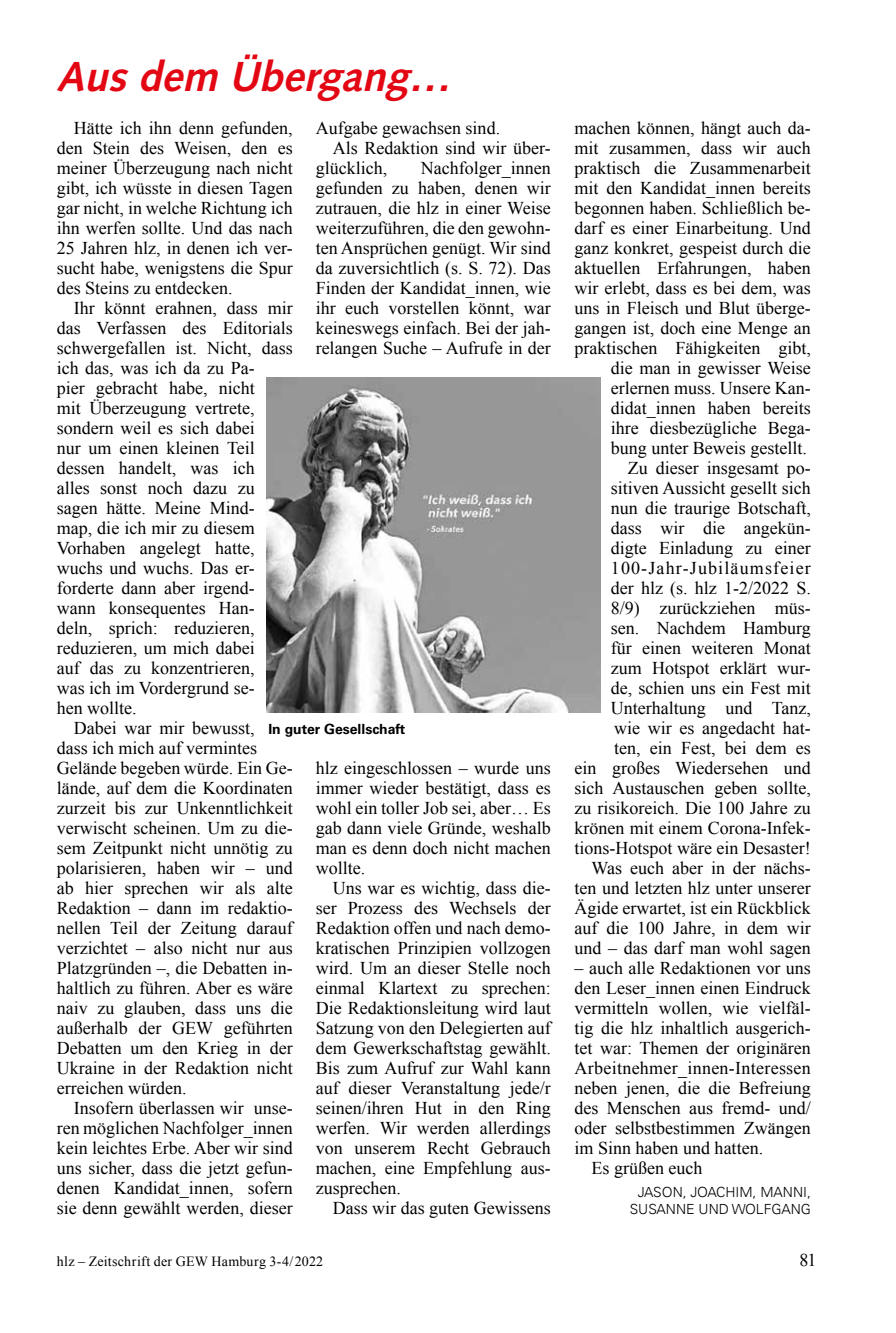
<style>
.page{position:relative;width:896px;height:1333px;background:#fff}
.page>*{position:absolute;margin:0;border:0;box-sizing:border-box;transform-origin:0 0}
.t1{font:italic 700 42px "Syntax";color:#e30613}
.t2{font:18px/20px "Times New Roman";color:#000;text-align:justify}
.t3{font:300 14px/16.8px "Univers 45";color:#000;text-align:center}
.t4{font:14px "Times New Roman";letter-spacing:.015em;color:#000}
.t5{font:700 14px "Univers LT";color:#000}
</style>
<div class="page">
<img style="left:267px;top:378px;width:334px;height:334px">
<h1 class="t1" style="left:56px;top:53px;width:406px">Ausdem Übergang…</h1>
<p class="t2" style="left:57px;top:118px;width:238px;text-indent:17px">Hätte ich ihn denn gefunden, den Stein des Weisen, den es meiner Überzeugung nach nicht gibt, ich wüsste in diesen Tagen gar nicht, in welche Richtung ich ihn werfen sollte. Und das nach 25 Jahren hlz, in denen ich ver&shy;sucht habe, wenigstens die Spur des Steins zu entdecken.</p>
<p class="t2" style="left:74px;top:298px;width:220px">Ihr könnt erahnen, dass mir</p>
<p class="t2" style="left:57px;top:318px;width:238px">das Verfassen des Editorials</p>
<p class="t2" style="left:57px;top:338px;width:238px">schwergefallen ist. Nicht, dass</p>
<p class="t2" style="left:57px;top:358px;width:199px">ich das, was ich da zu Pa-</p>
<p class="t2" style="left:57px;top:378px;width:200px">pier gebracht habe, nicht</p>
<p class="t2" style="left:57px;top:398px;width:200px">mit Überzeugung vertrete,</p>
<p class="t2" style="left:57px;top:418px;width:200px">sondern weil es sich dabei</p>
<p class="t2" style="left:57px;top:438px;width:200px">nur um einen kleinen Teil</p>
<p class="t2" style="left:57px;top:458px;width:200px">dessen handelt, was ich</p>
<p class="t2" style="left:57px;top:478px;width:200px">alles sonst noch dazu zu</p>
<p class="t2" style="left:57px;top:498px;width:200px">sagen hätte. Meine Mind-</p>
<p class="t2" style="left:57px;top:518px;width:200px">map, die ich mir zu diesem</p>
<p class="t2" style="left:57px;top:538px;width:200px">Vorhaben angelegt hatte,</p>
<p class="t2" style="left:57px;top:558px;width:200px">wuchs und wuchs. Das er-</p>
<p class="t2" style="left:57px;top:578px;width:200px">forderte dann aber irgend-</p>
<p class="t2" style="left:57px;top:598px;width:200px">wann konsequentes Han-</p>
<p class="t2" style="left:57px;top:618px;width:200px">deln, sprich: reduzieren,</p>
<p class="t2" style="left:57px;top:638px;width:200px">reduzieren, um mich dabei</p>
<p class="t2" style="left:57px;top:658px;width:200px">auf das zu konzentrieren,</p>
<p class="t2" style="left:57px;top:678px;width:199px">was ich im Vordergrund se-</p>
<p class="t2" style="left:57px;top:698px;width:81px">hen wollte.</p>
<p class="t2" style="left:74px;top:717px;width:182px">Dabei war mir bewusst,</p>
<p class="t2" style="left:57px;top:737px;width:202px">dass ich mich auf vermintes</p>
<p class="t2" style="left:57px;top:757px;width:238px">Gelände begeben würde. Ein Ge-</p>
<p class="t2" style="left:57px;top:777px;width:238px">lände, auf dem die Koordinaten</p>
<p class="t2" style="left:57px;top:797px;width:238px">zurzeit bis zur Unkenntlichkeit</p>
<p class="t2" style="left:57px;top:817px;width:238px">verwischt scheinen. Um zu die-</p>
<p class="t2" style="left:57px;top:837px;width:238px">sem Zeitpunkt nicht unnötig zu</p>
<p class="t2" style="left:57px;top:857px;width:238px">polarisieren, haben wir – und</p>
<p class="t2" style="left:57px;top:877px;width:237px">ab hier sprechen wir als alte</p>
<p class="t2" style="left:57px;top:897px;width:237px">Redaktion – dann im redaktio-</p>
<p class="t2" style="left:57px;top:917px;width:238px">nellen Teil der Zeitung darauf</p>
<p class="t2" style="left:57px;top:937px;width:238px">verzichtet – also nicht nur aus</p>
<p class="t2" style="left:57px;top:957px;width:238px">Platzgründen –, die Debatten in-</p>
<p class="t2" style="left:57px;top:977px;width:238px">haltlich zu führen. Aber es wäre</p>
<p class="t2" style="left:57px;top:997px;width:237px">naiv zu glauben, dass uns die</p>
<p class="t2" style="left:57px;top:1017px;width:238px">außerhalb der GEW geführten</p>
<p class="t2" style="left:57px;top:1037px;width:238px">Debatten um den Krieg in der</p>
<p class="t2" style="left:57px;top:1057px;width:238px">Ukraine in der Redaktion nicht</p>
<p class="t2" style="left:57px;top:1077px;width:131px">erreichen würden.</p>
<p class="t2" style="left:74px;top:1097px;width:221px">Insofern überlassen wir unse-</p>
<p class="t2" style="left:57px;top:1117px;width:238px">ren möglichen Nachfolger_innen</p>
<p class="t2" style="left:57px;top:1137px;width:238px">kein leichtes Erbe. Aber wir sind</p>
<p class="t2" style="left:57px;top:1157px;width:238px">uns sicher, dass die jetzt gefun-</p>
<p class="t2" style="left:57px;top:1177px;width:237px">denen Kandidat_innen, sofern</p>
<p class="t2" style="left:57px;top:1197px;width:238px">sie denn gewählt werden, dieser</p>
<p class="t2" style="left:316px;top:117px;width:186px">Aufgabe gewachsen sind.</p>
<p class="t2" style="left:333px;top:137px;width:220px">Als Redaktion sind wir über-</p>
<p class="t2" style="left:316px;top:157px;width:73px">glücklich,</p>
<p class="t2" style="left:316px;top:157px;width:237px;text-indent:105px">Nachfolger_innen gefunden zu haben, denen wir zutrauen, die hlz in einer Weise weiterzuführen, die den gewohn&shy;ten Ansprüchen genügt. Wir sind da zuversichtlich (s. S. 72). Das Finden der Kandidat_innen, wie ihr euch vorstellen könnt, war keineswegs einfach. Bei der jah&shy;relangen Suche – Aufrufe in der</p>
<p class="t5" style="left:268px;top:721px;width:138px">In guter Gesellschaft</p>
<p class="t2" style="left:316px;top:757px;width:237px">hlz eingeschlossen – wurde uns immer wieder bestätigt, dass es wohl ein toller Job sei, aber… Es gab dann viele Gründe, weshalb man es denn doch nicht machen wollte.</p>
<p class="t2" style="left:316px;top:877px;width:237px;text-indent:17px">Uns war es wichtig, dass die&shy;ser Prozess des Wechsels der Redaktion offen und nach demo&shy;kratischen Prinzipien vollzogen wird. Um an dieser Stelle noch einmal Klartext zu sprechen:<br>Die Redaktionsleitung wird laut Satzung von den Delegierten auf dem Gewerkschaftstag gewählt.<br>Bis zum Aufruf zur Wahl kann auf dieser Veranstaltung jede/r seinen/ihren Hut in den Ring werfen. Wir werden allerdings von unserem Recht Gebrauch machen, eine Empfehlung aus&shy;zusprechen.</p>
<p class="t2" style="left:333px;top:1197px;width:220px">Dass wir das guten Gewissens</p>
<p class="t2" style="left:574px;top:117px;width:238px;text-align:right">machen können, hängt auch da&shy;mit zusammen, dass wir auch praktisch die Zusammenarbeit mit den Kandidat_innen bereits begonnen haben. Schließlich be&shy;darf es einer Einarbeitung. Und ganz konkret, gespeist durch die aktuellen Erfahrungen, haben wir erlebt, dass es bei dem, was uns in Fleisch und Blut überge&shy;gangen ist, doch eine Menge an praktischen Fähigkeiten gibt, die man in gewisser Weise erlernen muss. Unsere Kan&shy;didat_innen haben bereits<br>ihre diesbezügliche Bega&shy;bung unter Beweis gestellt.<br>Zu dieser insgesamt po-<br>sitiven Aussicht gesellt sich<br>nun die traurige Botschaft,<br>dass wir die angekün&shy;digte Einladung zu einer<br>100-Jahr-Jubiläumsfeier<br>der hlz (s. hlz 1-2/2022 S.<br>8/9) zurückziehen müs-<br>sen. Nachdem Hamburg<br>für einen weiteren Monat<br>zum Hotspot erklärt wur-<br>de, schien uns ein Fest mit<br>Unterhaltung und Tanz,<br>wie wir es angedacht hat-<br>ten, ein Fest, bei dem es<br>ein großes Wiedersehen und sich Austauschen geben sollte, zu risikoreich. Die 100 Jahre zu krönen mit einem Corona-Infek&shy;tions-Hotspot wäre ein Desaster!<br>Was euch aber in der nächs&shy;ten und letzten hlz unter unserer<br>Ägide erwartet, ist ein Rückblick auf die 100 Jahre, in dem wir und – das darf man wohl sagen</p>
<p class="t2" style="left:574px;top:957px;width:238px">– auch alle Redaktionen vor uns</p>
<p class="t2" style="left:574px;top:977px;width:238px">den Leser_innen einen Eindruck</p>
<p class="t2" style="left:574px;top:997px;width:238px">vermitteln wollen, wie vielfäl-</p>
<p class="t2" style="left:574px;top:1017px;width:238px">tig die hlz inhaltlich ausgerich-</p>
<p class="t2" style="left:574px;top:1037px;width:238px">tet war: Themen der originären</p>
<p class="t2" style="left:574px;top:1057px;width:238px">Arbeitnehmer_innen-Interessen</p>
<p class="t2" style="left:574px;top:1077px;width:238px">neben jenen, die die Befreiung</p>
<p class="t2" style="left:574px;top:1097px;width:238px">des Menschen aus fremd- und/</p>
<p class="t2" style="left:574px;top:1117px;width:238px">oder selbstbestimmen Zwängen</p>
<p class="t2" style="left:574px;top:1137px;width:190px">im Sinn haben und hatten.</p>
<p class="t2" style="left:591px;top:1157px;width:112px">Es grüßen euch</p>
<p class="t3" style="left:630px;top:1183px;width:183px">JASON, JOACHIM, MANNI,<br>SUSANNE UND WOLFGANG</p>
<p class="t4" style="left:57px;top:1251px;width:268px">hlz – Zeitschrift der GEW Hamburg 3-4/2022</p>
<p class="t2" style="left:799px;top:1249px;width:19px">81</p>
</div>
